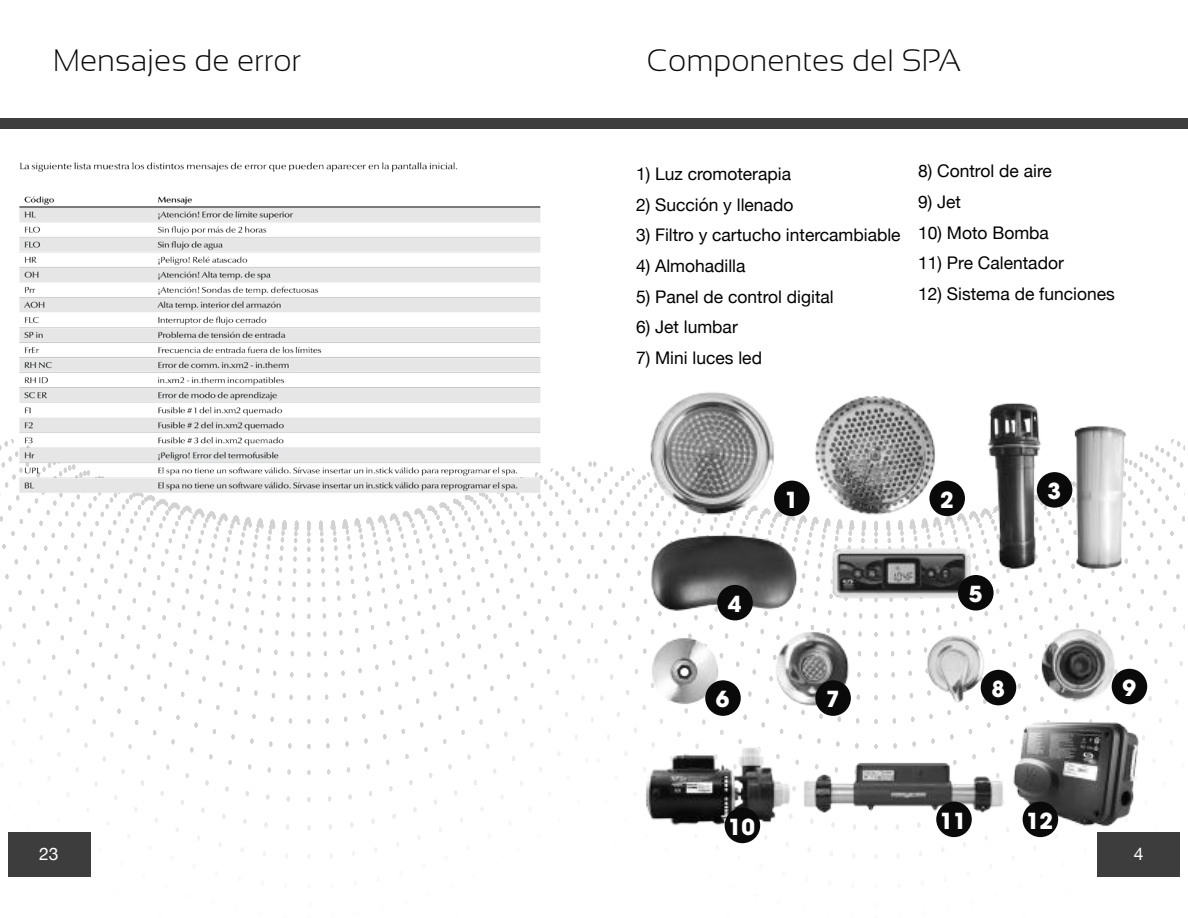
<style>
.page{position:relative;width:1188px;height:918px;background:#fff}
.page>*{position:absolute;margin:0;border:0;box-sizing:border-box;transform-origin:0 0}
.t1{font:300 31.05px "Sansation";color:#0a0a0a}
.t2{font:700 21.9px "Avant Garde LT";color:#fff}
.t3{font:17.4px "Helvetica Neue";color:#000}
.t4{font:17.4px "Helvetica Neue";color:#fff}
</style>
<div class="page">
<svg style="left:307px;top:825px;width:4px;height:5px"></svg>
<svg style="left:307px;top:614px;width:3px;height:5px"></svg>
<svg style="left:307px;top:719px;width:4px;height:5px"></svg>
<svg style="left:307px;top:569px;width:3px;height:5px"></svg>
<svg style="left:307px;top:597px;width:3px;height:5px"></svg>
<svg style="left:307px;top:695px;width:4px;height:5px"></svg>
<svg style="left:307px;top:632px;width:4px;height:5px"></svg>
<svg style="left:307px;top:673px;width:4px;height:5px"></svg>
<svg style="left:307px;top:652px;width:4px;height:5px"></svg>
<svg style="left:307px;top:582px;width:3px;height:5px"></svg>
<svg style="left:307px;top:521px;width:3px;height:41px"></svg>
<svg style="left:307px;top:744px;width:4px;height:5px"></svg>
<svg style="left:307px;top:797px;width:4px;height:5px"></svg>
<svg style="left:307px;top:770px;width:4px;height:5px"></svg>
<svg style="left:0;top:439px;width:299px;height:419px"></svg>
<svg style="left:319px;top:462px;width:536px;height:395px"></svg>
<svg style="left:897px;top:439px;width:288px;height:438px"></svg>
<div style="left:594px;top:118px;width:593px;height:11px;background:#3d3d3d"></div>
<div style="left:1098px;top:832px;width:82px;height:45px;background:#3d3d3d"></div>
<div style="left:1px;top:118px;width:593px;height:11px;background:#3d3d3d"></div>
<div style="left:8px;top:832px;width:83px;height:45px;background:#3d3d3d"></div>
<img style="left:13px;top:162px;width:545px;height:342px">
<img style="left:623px;top:392px;width:529px;height:448px">
<div style="left:774px;top:481px;width:36px;height:35px;background:#0a0a0a;border-radius:50%"></div>
<div style="left:929px;top:481px;width:36px;height:35px;background:#0a0a0a;border-radius:50%"></div>
<div style="left:1037px;top:472px;width:35px;height:36px;background:#0a0a0a;border-radius:50%"></div>
<div style="left:717px;top:585px;width:36px;height:35px;background:#0a0a0a;border-radius:50%"></div>
<div style="left:958px;top:575px;width:36px;height:36px;background:#0a0a0a;border-radius:50%"></div>
<div style="left:705px;top:680px;width:36px;height:36px;background:#0a0a0a;border-radius:50%"></div>
<div style="left:815px;top:680px;width:36px;height:36px;background:#0a0a0a;border-radius:50%"></div>
<div style="left:981px;top:670px;width:35px;height:35px;background:#0a0a0a;border-radius:50%"></div>
<div style="left:1112px;top:669px;width:35px;height:35px;background:#0a0a0a;border-radius:50%"></div>
<div style="left:725px;top:808px;width:35px;height:35px;background:#0a0a0a;border-radius:50%"></div>
<div style="left:936px;top:802px;width:36px;height:35px;background:#0a0a0a;border-radius:50%"></div>
<div style="left:1023px;top:802px;width:35px;height:35px;background:#0a0a0a;border-radius:50%"></div>
<h1 class="t1" style="left:53px;top:43px;width:249px">Mensajes de error</h1>
<p class="t4" style="left:39px;top:841px;width:21px">23</p>
<h1 class="t1" style="left:647px;top:43px;width:316px">Componentes del SPA</h1>
<p class="t3" style="left:636px;top:161px;width:157px">1) Luz cromoterapia</p>
<p class="t3" style="left:636px;top:192px;width:159px">2) Succión y llenado</p>
<p class="t3" style="left:636px;top:223px;width:266px">3) Filtro y cartucho intercambiable</p>
<p class="t3" style="left:636px;top:253px;width:111px">4) Almohadilla</p>
<p class="t3" style="left:636px;top:284px;width:199px">5) Panel de control digital</p>
<p class="t3" style="left:636px;top:314px;width:103px">6) Jet lumbar</p>
<p class="t3" style="left:636px;top:345px;width:128px">7) Mini luces led</p>
<p class="t3" style="left:918px;top:159px;width:135px">8) Control de aire</p>
<p class="t3" style="left:918px;top:189px;width:44px">9) Jet</p>
<p class="t3" style="left:918px;top:220px;width:132px">10) Moto Bomba</p>
<p class="t3" style="left:918px;top:250px;width:147px">11) Pre Calentador</p>
<p class="t3" style="left:918px;top:281px;width:198px">12) Sistema de funciones</p>
<p class="t2" style="left:728px;top:590px;width:15px">4</p>
<p class="t2" style="left:785px;top:485px;width:15px">1</p>
<p class="t2" style="left:940px;top:485px;width:15px">2</p>
<p class="t2" style="left:1048px;top:477px;width:15px">3</p>
<p class="t2" style="left:969px;top:580px;width:15px">5</p>
<p class="t2" style="left:716px;top:685px;width:15px">6</p>
<p class="t2" style="left:826px;top:685px;width:15px">7</p>
<p class="t2" style="left:991px;top:675px;width:15px">8</p>
<p class="t2" style="left:1123px;top:674px;width:15px">9</p>
<p class="t2" style="left:728px;top:812px;width:29px">10</p>
<p class="t2" style="left:940px;top:806px;width:29px">11</p>
<p class="t2" style="left:1026px;top:806px;width:29px">12</p>
<p class="t4" style="left:1134px;top:841px;width:11px">4</p>
</div>
